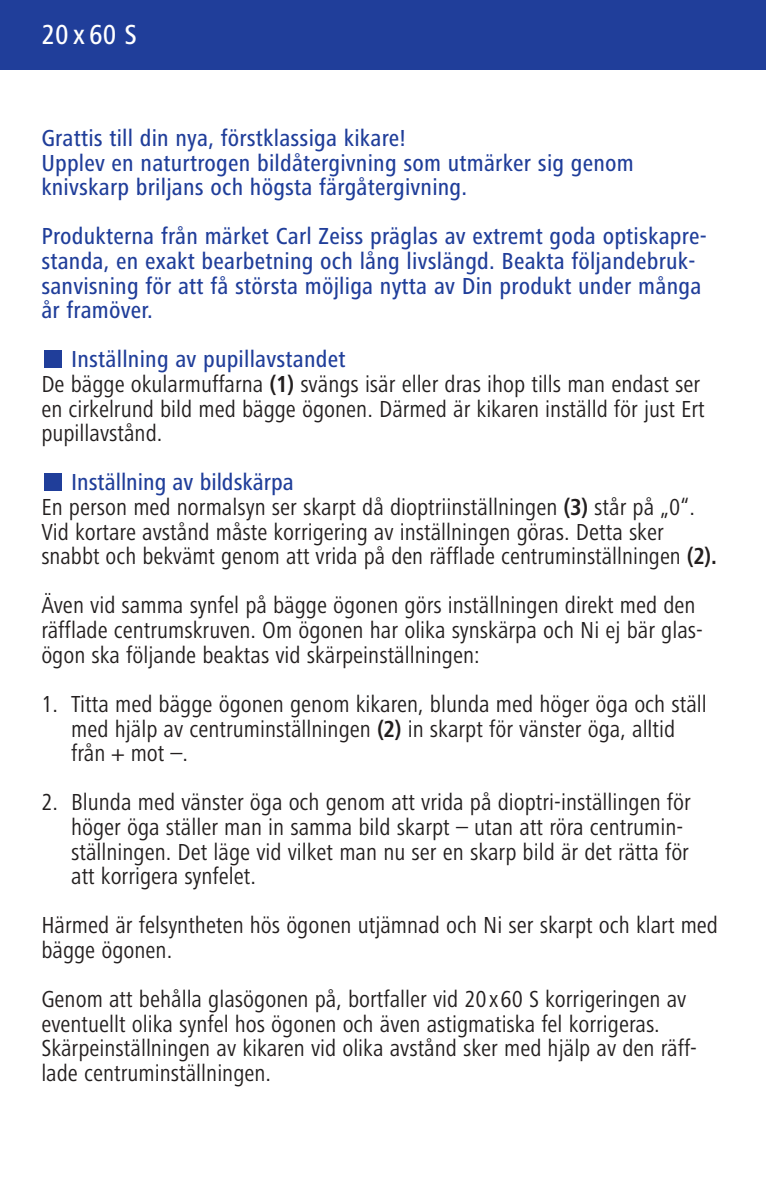
<style>
.page{position:relative;width:766px;height:1191px;background:#fff}
.page>*{position:absolute;margin:0;border:0;box-sizing:border-box;transform-origin:0 0}
.t1{font:500 condensed 28.5px "Frutiger Next LT";letter-spacing:.08em;color:#fff}
.t2{font:condensed 24px/24.6px "Frutiger Next LT";color:#231f1f}
.t3{font:500 condensed 24px/24.6px "Frutiger Next LT";letter-spacing:.01em;color:#203e9a}
.s1{font-weight:500;color:#203e9a}
.s2{font-weight:700}
</style>
<div class="page">
<svg style="left:0;top:0;width:765px;height:491px"></svg>
<p class="t1" style="left:41px;top:24px;width:97px">20x60 S</p>
<p class="t3" style="left:41px;top:127px;width:594px">Grattis till din nya, förstklassiga kikare!<br>Upplev en naturtrogen bildåtergivning som utmärker sig genom knivskarp briljans och högsta färgåtergivning.</p>
<p class="t3" style="left:41px;top:226px;width:666px">Produkterna från märket Carl Zeiss präglas av extremt goda optiskapre&shy;standa, en exakt bearbetning och lång livslängd. Beakta följandebruk&shy;sanvisning för att få största möjliga nytta av Din produkt under många år framöver.</p>
<p class="t2" style="left:41px;top:349px;width:664px;text-indent:30px"><span class="s1">Inställning av pupillavstandet<br></span>De bägge okularmuffarna <span class="s2">(1)</span> svängs isär eller dras ihop tills man endast ser en cirkelrund bild med bägge ögonen. Därmed är kikaren inställd för just Ert pupillavstånd.</p>
<p class="t2" style="left:41px;top:472px;width:677px;text-indent:30px"><span class="s1">Inställning av bildskärpa<br></span>En person med normalsyn ser skarpt då dioptriinställningen <span class="s2">(3)</span> står på „0“.<br>Vid kortare avstånd måste korrigering av inställningen göras. Detta sker snabbt och bekvämt genom att vrida på den räfflade centruminställningen <span class="s2">(2).</span></p>
<p class="t2" style="left:41px;top:595px;width:663px">Även vid samma synfel på bägge ögonen görs inställningen direkt med den räfflade centrumskruven. Om ögonen har olika synskärpa och Ni ej bär glas&shy;ögon ska följande beaktas vid skärpeinställningen:</p>
<p class="t2" style="left:71px;top:693px;width:637px;text-indent:-30px">1. Titta med bägge ögonen genom kikaren, blunda med höger öga och ställ med hjälp av centruminställningen <span class="s2">(2)</span> in skarpt för vänster öga, alltid från + mot –.</p>
<p class="t2" style="left:71px;top:792px;width:621px;text-indent:-30px">2. Blunda med vänster öga och genom att vrida på dioptri-inställingen för höger öga ställer man in samma bild skarpt – utan att röra centrumin&shy;ställningen. Det läge vid vilket man nu ser en skarp bild är det rätta för att korrigera synfelet.</p>
<p class="t2" style="left:41px;top:915px;width:678px">Härmed är felsyntheten hös ögonen utjämnad och Ni ser skarpt och klart med bägge ögonen.</p>
<p class="t2" style="left:41px;top:988px;width:657px">Genom att behålla glasögonen på, bortfaller vid 20x60 S korrigeringen av eventuellt olika synfel hos ögonen och även astigmatiska fel korrigeras.<br>Skärpeinställningen av kikaren vid olika avstånd sker med hjälp av den räff&shy;lade centruminställningen.</p>
</div>
